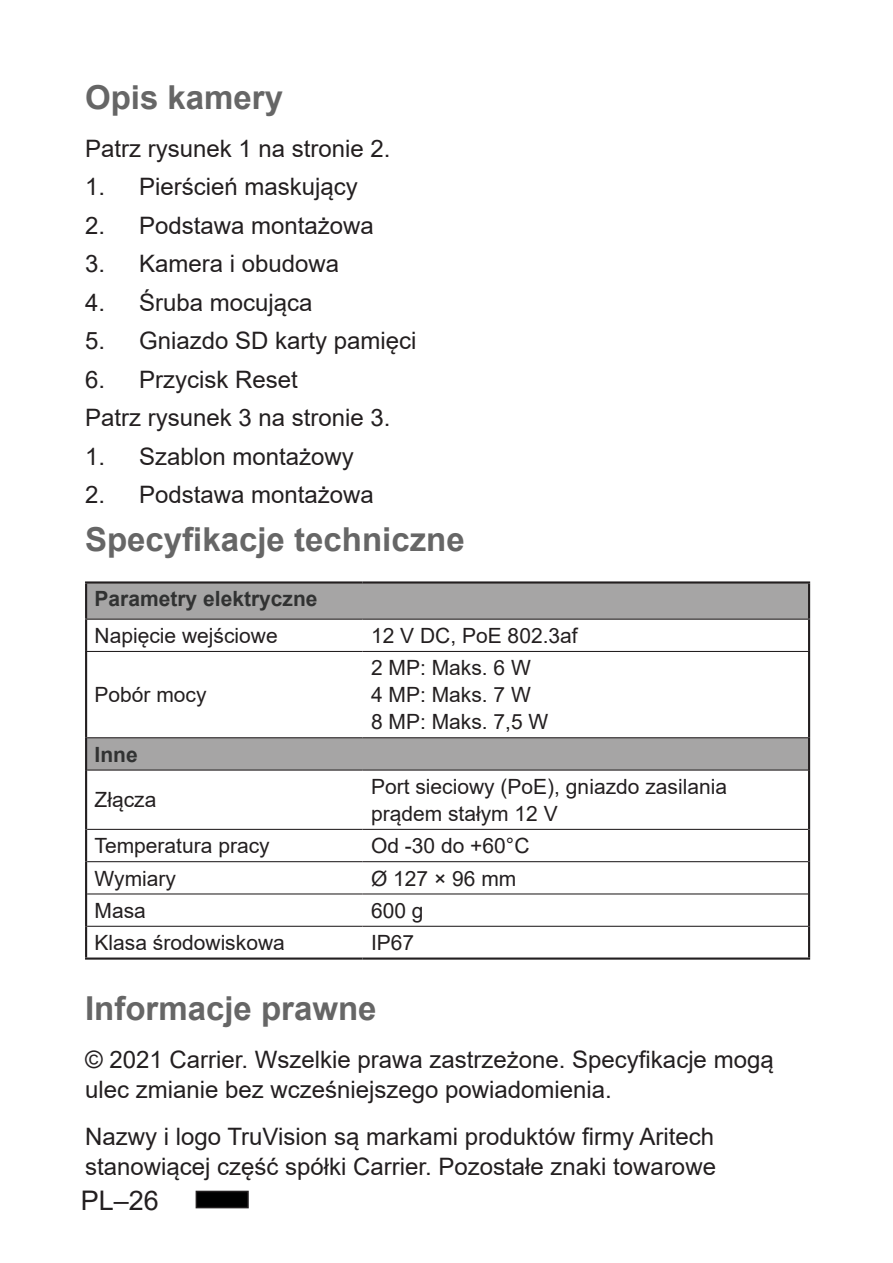
<style>
.page{position:relative;width:893px;height:1263px;background:#fff}
.page>*{position:absolute;margin:0;border:0;box-sizing:border-box;transform-origin:0 0}
.t1{font:700 33px "Arial";color:#666}
.t2{font:27px "Arial";color:#231f20}
.t3{font:24px/30px "Arial";color:#231f20}
.t4{font:21px/27px "Arial";color:#231f20}
.t5{font:700 21px "Arial";color:#313232}
</style>
<div class="page">
<div style="left:196px;top:1191px;width:52px;height:16px;background:#000"></div>
<div style="left:196px;top:1191px;width:53px;height:17px;border:2px solid #231f20"></div>
<svg style="left:87px;top:583px;width:721px;height:186px"></svg>
<hr style="left:85px;top:619px;width:278px;height:1px;background:#231f20">
<hr style="left:363px;top:619px;width:447px;height:1px;background:#231f20">
<hr style="left:85px;top:651px;width:278px;height:1px;background:#231f20">
<hr style="left:363px;top:651px;width:447px;height:1px;background:#231f20">
<hr style="left:87px;top:737px;width:276px;height:1px;background:#231f20">
<hr style="left:363px;top:737px;width:445px;height:1px;background:#231f20">
<hr style="left:87px;top:769px;width:276px;height:2px;background:#231f20">
<hr style="left:363px;top:769px;width:445px;height:2px;background:#231f20">
<hr style="left:87px;top:829px;width:276px;height:1px;background:#231f20">
<hr style="left:363px;top:829px;width:445px;height:1px;background:#231f20">
<hr style="left:87px;top:861px;width:276px;height:1px;background:#231f20">
<hr style="left:363px;top:861px;width:445px;height:1px;background:#231f20">
<hr style="left:87px;top:893px;width:276px;height:1px;background:#231f20">
<hr style="left:363px;top:893px;width:445px;height:1px;background:#231f20">
<hr style="left:85px;top:583px;width:2px;height:36px;background:#231f20">
<hr style="left:85px;top:652px;width:2px;height:86px;background:#231f20">
<hr style="left:85px;top:738px;width:2px;height:32px;background:#231f20">
<hr style="left:85px;top:770px;width:2px;height:59px;background:#231f20">
<hr style="left:85px;top:829px;width:2px;height:33px;background:#231f20">
<hr style="left:85px;top:862px;width:2px;height:32px;background:#231f20">
<hr style="left:85px;top:894px;width:2px;height:32px;background:#231f20">
<hr style="left:85px;top:926px;width:2px;height:31px;background:#231f20">
<hr style="left:85px;top:620px;width:2px;height:31px;background:#231f20">
<hr style="left:808px;top:583px;width:2px;height:36px;background:#231f20">
<hr style="left:808px;top:652px;width:2px;height:86px;background:#231f20">
<hr style="left:808px;top:738px;width:2px;height:32px;background:#231f20">
<hr style="left:808px;top:770px;width:2px;height:59px;background:#231f20">
<hr style="left:808px;top:829px;width:2px;height:33px;background:#231f20">
<hr style="left:808px;top:862px;width:2px;height:32px;background:#231f20">
<hr style="left:808px;top:894px;width:2px;height:32px;background:#231f20">
<hr style="left:808px;top:926px;width:2px;height:31px;background:#231f20">
<hr style="left:808px;top:620px;width:2px;height:31px;background:#231f20">
<hr style="left:85px;top:581px;width:278px;height:2px;background:#231f20">
<hr style="left:363px;top:581px;width:447px;height:2px;background:#231f20">
<hr style="left:85px;top:957px;width:278px;height:3px;background:#231f20">
<hr style="left:363px;top:957px;width:447px;height:3px;background:#231f20">
<hr style="left:87px;top:926px;width:276px;height:1px;background:#231f20">
<hr style="left:363px;top:926px;width:445px;height:1px;background:#231f20">
<h1 class="t1" style="left:85px;top:74px;width:200px">Opis kamery</h1>
<p class="t3" style="left:85px;top:133px;width:307px">Patrz rysunek 1 na stronie 2.</p>
<p class="t3" style="left:85px;top:171px;width:274px">1. Pierścień maskujący</p>
<p class="t3" style="left:85px;top:210px;width:290px">2. Podstawa montażowa</p>
<p class="t3" style="left:85px;top:248px;width:256px">3. Kamera i obudowa</p>
<p class="t3" style="left:85px;top:287px;width:229px">4. Śruba mocująca</p>
<p class="t3" style="left:85px;top:325px;width:333px">5. Gniazdo SD karty pamięci</p>
<p class="t3" style="left:85px;top:360px;width:307px;line-height:38.5px">6. Przycisk Reset<br>Patrz rysunek 3 na stronie 3.</p>
<p class="t3" style="left:85px;top:441px;width:270px">1. Szablon montażowy</p>
<p class="t3" style="left:85px;top:479px;width:290px">2. Podstawa montażowa</p>
<h1 class="t1" style="left:85px;top:516px;width:381px">Specyfikacje techniczne</h1>
<p class="t5" style="left:95px;top:584px;width:224px">Parametry elektryczne</p>
<p class="t4" style="left:95px;top:622px;width:185px">Napięcie wejściowe</p>
<p class="t4" style="left:371px;top:622px;width:208px">12 V DC, PoE 802.3af</p>
<p class="t4" style="left:95px;top:681px;width:114px">Pobór mocy</p>
<p class="t4" style="left:371px;top:654px;width:179px">2 MP: Maks. 6 W<br>4 MP: Maks. 7 W<br>8 MP: Maks. 7,5 W</p>
<p class="t5" style="left:95px;top:739px;width:45px">Inne</p>
<p class="t4" style="left:95px;top:786px;width:63px">Złącza</p>
<p class="t4" style="left:371px;top:773px;width:357px">Port sieciowy (PoE), gniazdo zasilania prądem stałym 12 V</p>
<p class="t4" style="left:95px;top:832px;width:177px">Temperatura pracy</p>
<p class="t4" style="left:371px;top:832px;width:160px">Od -30 do +60°C</p>
<p class="t4" style="left:95px;top:864px;width:83px">Wymiary</p>
<p class="t4" style="left:371px;top:864px;width:147px">Ø 127 × 96 mm</p>
<p class="t4" style="left:95px;top:897px;width:53px">Masa</p>
<p class="t4" style="left:371px;top:897px;width:54px">600 g</p>
<p class="t4" style="left:95px;top:929px;width:192px">Klasa środowiskowa</p>
<p class="t4" style="left:371px;top:929px;width:45px">IP67</p>
<h1 class="t1" style="left:85px;top:985px;width:293px">Informacje prawne</h1>
<p class="t3" style="left:85px;top:1044px;width:690px">© 2021 Carrier. Wszelkie prawa zastrzeżone. Specyfikacje mogą ulec zmianie bez wcześniejszego powiadomienia.</p>
<p class="t3" style="left:85px;top:1121px;width:632px">Nazwy i logo TruVision są markami produktów firmy Aritech stanowiącej część spółki Carrier. Pozostałe znaki towarowe</p>
<p class="t2" style="left:81px;top:1181px;width:80px">PL–26</p>
</div>
